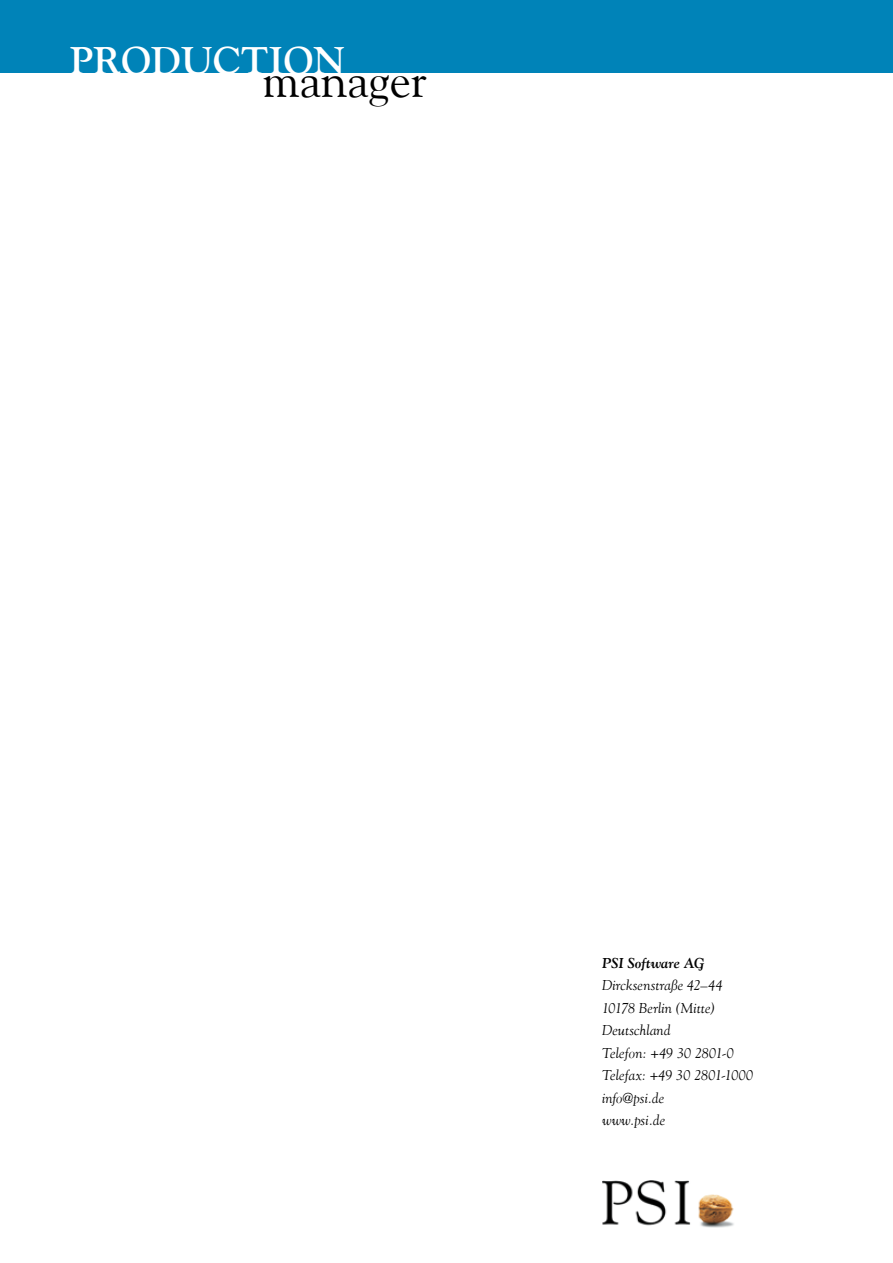
<style>
.page{position:relative;width:893px;height:1263px;background:#fff}
.page>*{position:absolute;margin:0;border:0;box-sizing:border-box;transform-origin:0 0}
.t1{font:47.7px "Goudy";color:#000}
.t2{font:700 38.4px "Goudy";color:#fff}
.t3{font:italic 14.25px/22.5px "Goudy";letter-spacing:.005em;color:#000}
.t4{font:italic 700 14.25px "Goudy";color:#000}
</style>
<div class="page">
<div style="left:0;top:0;width:893px;height:72px;background:#0083b8"></div>
<img style="left:602px;top:1180px;width:132px;height:48px">
<h2 class="t2" style="left:70px;top:38px;width:277px">PRODUCTION</h2>
<h1 class="t1" style="left:263px;top:51px;width:166px">manager</h1>
<p class="t4" style="left:602px;top:954px;width:104px">PSI Software AG</p>
<p class="t3" style="left:602px;top:974px;width:153px">Dircksenstraße 42–44<br>10178 Berlin (Mitte)<br>Deutschland<br>Telefon: +49 30 2801-0<br>Telefax: +49 30 2801-1000 info@psi.de<br>www.psi.de</p>
</div>
